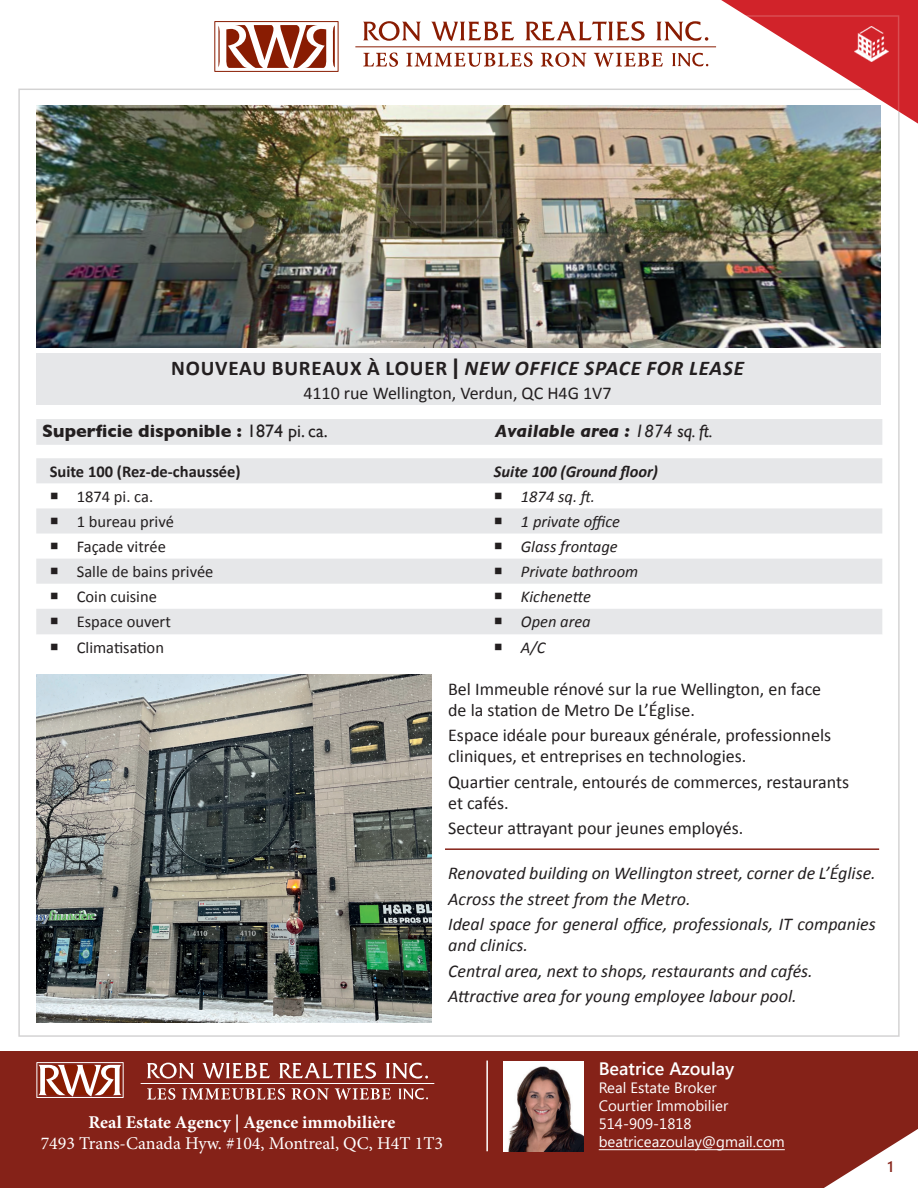
<style>
.page{position:relative;width:918px;height:1188px;background:#fff}
.page>*{position:absolute;margin:0;border:0;box-sizing:border-box;transform-origin:0 0}
.t1{font:italic 700 21px "Calibri";letter-spacing:.04em;color:#231f20}
.t2{font:18px/21px "Calibri";color:#231f20}
.t3{font:italic 18px/25.5px "Calibri";color:#231f20}
.t4{font:18px "Minion Pro";color:#fff}
.t5{font:700 18px "Minion Pro";color:#fff}
.t6{font:700 18px "Gill Sans";color:#231f20}
.t7{font:italic 700 18px "Gill Sans";color:#231f20}
.t8{font:600 18px "Segoe UI";color:#fff}
.t9{font:16.5px "Calibri";color:#231f20}
.t10{font:italic 16.5px "Calibri";color:#231f20}
.t11{font:700 16.5px "Calibri";color:#231f20}
.t12{font:italic 700 16.5px "Calibri";color:#231f20}
.t13{font:15px/18px "Segoe UI";color:#fff}
.t14{font:600 15px "Segoe UI";color:#852218}
.s1{font-style:normal}
.s2{font-family:"Aller";font-style:normal}
.s3{font-weight:400}
</style>
<div class="page">
<div style="left:0;top:1052px;width:918px;height:136px;background:#852218"></div>
<svg style="left:363px;top:21px;width:58px;height:20px"></svg>
<svg style="left:431px;top:22px;width:83px;height:19px"></svg>
<svg style="left:525px;top:21px;width:120px;height:20px"></svg>
<svg style="left:656px;top:21px;width:52px;height:20px"></svg>
<svg style="left:672px;top:53px;width:36px;height:14px"></svg>
<hr style="left:355px;top:47px;width:361px;height:1px;background:#891c02">
<svg style="left:363px;top:52px;width:35px;height:15px"></svg>
<svg style="left:406px;top:52px;width:127px;height:15px"></svg>
<svg style="left:541px;top:53px;width:45px;height:14px"></svg>
<svg style="left:594px;top:53px;width:69px;height:14px"></svg>
<svg style="left:218px;top:25px;width:117px;height:43px"></svg>
<div style="left:215px;top:21px;width:123px;height:51px;border:1px solid #891c02"></div>
<svg style="left:39px;top:1065px;width:82px;height:31px;background:#bc7f70"></svg>
<div style="left:37px;top:1062px;width:86px;height:36px;border:1px solid #fff"></div>
<svg style="left:147px;top:1063px;width:47px;height:16px"></svg>
<svg style="left:202px;top:1063px;width:68px;height:16px"></svg>
<svg style="left:279px;top:1063px;width:97px;height:16px"></svg>
<svg style="left:386px;top:1063px;width:42px;height:16px"></svg>
<svg style="left:399px;top:1088px;width:29px;height:12px"></svg>
<hr style="left:141px;top:1083px;width:293px;height:1px;background:#fff">
<svg style="left:147px;top:1088px;width:28px;height:12px"></svg>
<svg style="left:182px;top:1088px;width:103px;height:12px"></svg>
<svg style="left:292px;top:1088px;width:37px;height:12px"></svg>
<svg style="left:335px;top:1088px;width:56px;height:12px"></svg>
<svg style="left:721px;top:0;width:197px;height:124px"></svg>
<svg style="left:824px;top:1129px;width:94px;height:59px"></svg>
<img style="left:854px;top:27px;width:35px;height:34px">
<hr style="left:898px;top:15px;width:1px;height:97px;background:#fff">
<hr style="left:741px;top:15px;width:157px;height:2px;background:#fff">
<hr style="left:486px;top:1061px;width:2px;height:90px;background:#fff">
<div style="left:36px;top:419px;width:846px;height:26px;background:#e6e7e9"></div>
<img style="left:36px;top:105px;width:845px;height:243px">
<hr style="left:445px;top:848px;width:434px;height:2px;background:#852218">
<svg style="left:36px;top:458px;width:846px;height:176px"></svg>
<svg style="left:36px;top:508px;width:846px;height:26px;background:#e6e7e9"></svg>
<img style="left:36px;top:674px;width:396px;height:349px">
<div style="left:36px;top:353px;width:845px;height:52px;background:#e6e7e9"></div>
<hr style="left:599px;top:1149px;width:186px;height:1px;background:#fff">
<img style="left:503px;top:1062px;width:80px;height:89px">
<p class="t1" style="left:171px;top:353px;width:574px"><span class="s1">NOUVEAU BUREAUX À LOUER</span> <span class="s2">|</span> NEW OFFICE SPACE FOR LEASE</p>
<p class="t2" style="left:303px;top:382px;width:310px">4110 rue Wellington, Verdun, QC H4G 1V7</p>
<p class="t6" style="left:42px;top:417px;width:287px">Superficie disponible : <span class="s3">1874 pi. ca.</span></p>
<p class="t7" style="left:495px;top:421px;width:219px">Available area : <span class="s3">1874 sq. ft.</span></p>
<p class="t11" style="left:50px;top:460px;width:192px">Suite 100 (Rez-de-chaussée)</p>
<p class="t12" style="left:494px;top:460px;width:166px">Suite 100 (Ground floor)</p>
<p class="t9" style="left:50px;top:485px;width:105px">○ 1874 pi. ca.</p>
<p class="t10" style="left:494px;top:485px;width:103px">○ 1874 sq. ft.</p>
<p class="t9" style="left:50px;top:510px;width:126px">○ 1 bureau privé</p>
<p class="t10" style="left:494px;top:510px;width:128px">○ 1 private office</p>
<p class="t9" style="left:50px;top:535px;width:118px">○ Façade vitrée</p>
<p class="t10" style="left:494px;top:535px;width:125px">○ Glass frontage</p>
<p class="t9" style="left:50px;top:560px;width:165px">○ Salle de bains privée</p>
<p class="t10" style="left:494px;top:560px;width:146px">○ Private bathroom</p>
<p class="t9" style="left:50px;top:585px;width:109px">○ Coin cuisine</p>
<p class="t10" style="left:494px;top:585px;width:99px">○ Kichenette</p>
<p class="t9" style="left:50px;top:610px;width:123px">○ Espace ouvert</p>
<p class="t10" style="left:494px;top:610px;width:98px">○ Open area</p>
<p class="t9" style="left:50px;top:636px;width:116px">○ Climatisation</p>
<p class="t10" style="left:494px;top:636px;width:53px">○ A/C</p>
<p class="t2" style="left:448px;top:678px;width:375px">Bel Immeuble rénové sur la rue Wellington, en face de la station de Metro De L’Église.</p>
<p class="t2" style="left:448px;top:724px;width:384px">Espace idéale pour bureaux générale, professionnels cliniques, et entreprises en technologies.</p>
<p class="t2" style="left:448px;top:771px;width:402px">Quartier centrale, entourés de commerces, restaurants et cafés.</p>
<p class="t2" style="left:448px;top:817px;width:297px">Secteur attrayant pour jeunes employés.</p>
<p class="t3" style="left:448px;top:860px;width:429px">Renovated building on Wellington street, corner de L’Église.<br>Across the street from the Metro.<br>Ideal space for general office, professionals, IT companies</p>
<p class="t3" style="left:448px;top:932px;width:366px">and clinics.<br>Central area, next to shops, restaurants and cafés.<br>Attractive area for young employee labour pool.</p>
<p class="t5" style="left:89px;top:1109px;width:308px">Real Estate Agency | Agence immobilière</p>
<p class="t4" style="left:41px;top:1132px;width:404px">7493 Trans-Canada Hyw. #104, Montreal, QC, H4T 1T3</p>
<p class="t8" style="left:599px;top:1055px;width:137px">Beatrice Azoulay</p>
<p class="t13" style="left:599px;top:1078px;width:188px">Real Estate Broker<br>Courtier Immobilier<br>514-909-1818 beatriceazoulay@gmail.com</p>
<p class="t14" style="left:888px;top:1156px;width:8px">1</p>
</div>
